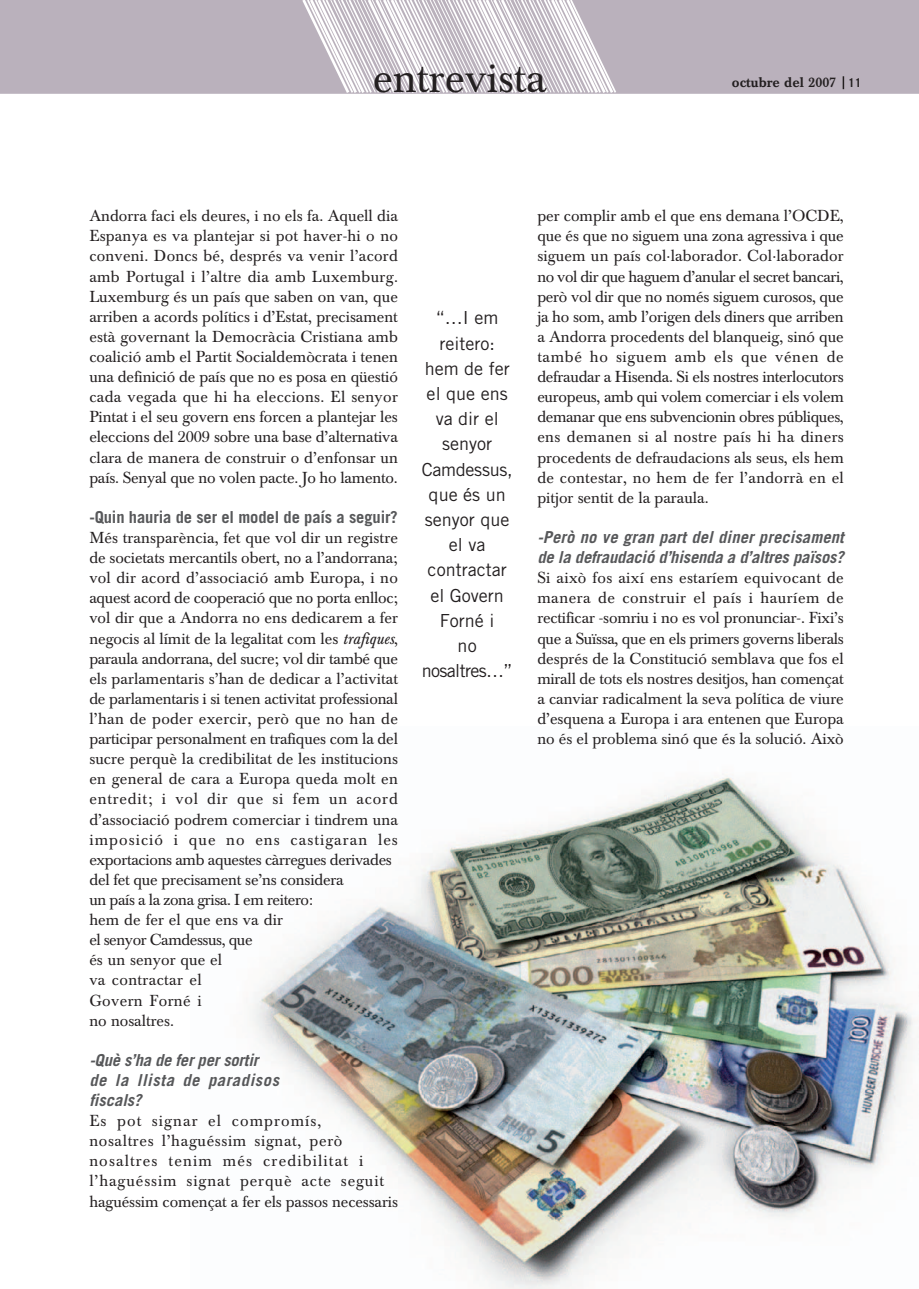
<style>
.page{position:relative;width:919px;height:1289px;background:#fff}
.page>*{position:absolute;margin:0;border:0;box-sizing:border-box;transform-origin:0 0}
.t1{font:42px "Baskerville BE";color:#231f20}
.t2{font:18px/25.2px "Trade Gothic";color:#231f20;text-align:center}
.t3{font:italic 700 16.5px/20.1px "Trade Gothic";letter-spacing:-.01em;color:#57585a}
.t4{font:700 16.5px "Trade Gothic";letter-spacing:-.005em;color:#57585a}
.t5{font:15.75px/20.1px "Baskerville BE";color:#231f20;text-align:justify}
.t6{font:15.75px/20.1px "Baskerville BE";letter-spacing:.06em;color:#231f20}
.t7{font:500 13.5px "Baskerville BE";color:#231f20}
.s1{font-family:"Trade Gothic";font-weight:700;font-size:12px}
.s2{font-style:italic}
</style>
<div class="page">
<img style="left:252px;top:776px;width:666px;height:512px">
<div style="left:0;top:0;width:918px;height:94px;background:#bab1bc;border:2px solid #bab1bc"></div>
<svg style="left:300px;top:0;width:317px;height:94px"></svg>
<svg style="left:842px;top:76px;width:2px;height:13px"></svg>
<h1 class="t1" style="left:373px;top:61px;width:175px">entrevista</h1>
<p class="t7" style="left:732px;top:77px;width:131px">octubre del 2007 <span class="s1">11</span></p>
<p class="t5" style="left:89px;top:207px;width:310px">Andorra faci els deures, i no els fa. Aquell dia Espanya es va plantejar si pot haver-hi o no conveni. Doncs bé, després va venir l’acord amb Portugal i l’altre dia amb Luxemburg.<br>Luxemburg és un país que saben on van, que arriben a acords polítics i d’Estat, precisament està governant la Democràcia Cristiana amb coalició amb el Partit Socialdemòcrata i tenen una definició de país que no es posa en qüestió cada vegada que hi ha eleccions. El senyor Pintat i el seu govern ens forcen a plantejar les eleccions del 2009 sobre una base d’alternativa clara de manera de construir o d’enfonsar un país. Senyal que no volen pacte. Jo ho lamento.</p>
<p class="t4" style="left:89px;top:511px;width:310px">-Quin hauria de ser el model de país a seguir?</p>
<p class="t5" style="left:89px;top:529px;width:310px;text-align:left">Més transparència, fet que vol dir un registre de societats mercantils obert, no a l’andorrana; vol dir acord d’associació amb Europa, i no aquest acord de cooperació que no porta enlloc; vol dir que a Andorra no ens dedicarem a fer negocis al límit de la legalitat com les <span class="s2">trafiques</span>, paraula andorrana, del sucre; vol dir també que els parlamentaris s’han de dedicar a l’activitat de parlamentaris i si tenen activitat professional l’han de poder exercir, però que no han de participar personalment en trafiques com la del sucre perquè la credibilitat de les institucions en general de cara a Europa queda molt en entredit; i vol dir que si fem un acord d’associació podrem comerciar i tindrem una imposició i que no ens castigaran les exportacions amb aquestes càrregues derivades del fet que precisament se’ns considera<br>un país a la zona grisa. I em reitero:<br>hem de fer el que ens va dir<br>el senyor Camdessus, que<br>és un senyor que el<br>va contractar el<br>Govern Forné i<br>no nosaltres.</p>
<p class="t3" style="left:89px;top:1051px;width:195px">-Què s’ha de ferpersortir de la llista de paradisos fiscals?</p>
<p class="t6" style="left:89px;top:1112px;width:310px">Es pot signar el compromís,<br>nosaltres l’haguéssim signat, però nosaltres tenim més credibilitat i l’haguéssim signat perquè acte seguit haguéssim començat a fer els passos necessaris</p>
<p class="t2" style="left:422px;top:307px;width:92px">“…I em reitero: hem de fer el que ens va dir el senyor<br>Camdessus, que és un senyor que el va contractar el Govern<br>Forné i<br>no nosaltres…”</p>
<p class="t5" style="left:537px;top:207px;width:308px">per complir amb el que ens demana l’OCDE, que és que no siguem una zona agressiva i que siguem un país col·laborador. Col·laborador no vol dir que haguem d’anular el secret bancari, però vol dir que no només siguem curosos, que ja ho som, amb l’origen dels diners que arriben a Andorra procedents del blanqueig, sinó que també ho siguem amb els que vénen de defraudar a Hisenda. Si els nostres interlocutors europeus, amb qui volem comerciar i els volem demanar que ens subvencionin obres públiques, ens demanen si al nostre país hi ha diners procedents de defraudacions als seus, els hem de contestar, no hem de fer l’andorrà en el pitjor sentit de la paraula.</p>
<p class="t3" style="left:537px;top:528px;width:311px">-Però no ve gran part del diner precisament de la defraudació d’hisenda a d’altres països?</p>
<p class="t5" style="left:537px;top:569px;width:308px">Si això fos així ens estaríem equivocant de manera de construir el país i hauríem de rectificar -somriu i no es vol pronunciar-. Fixi’s que a Suïssa, que en els primers governs liberals després de la Constitució semblava que fos el mirall de tots els nostres desitjos, han començat a canviar radicalment la seva política de viure d’esquena a Europa i ara entenen que Europa no és el problema sinó que és la solució. Això</p>
</div>
